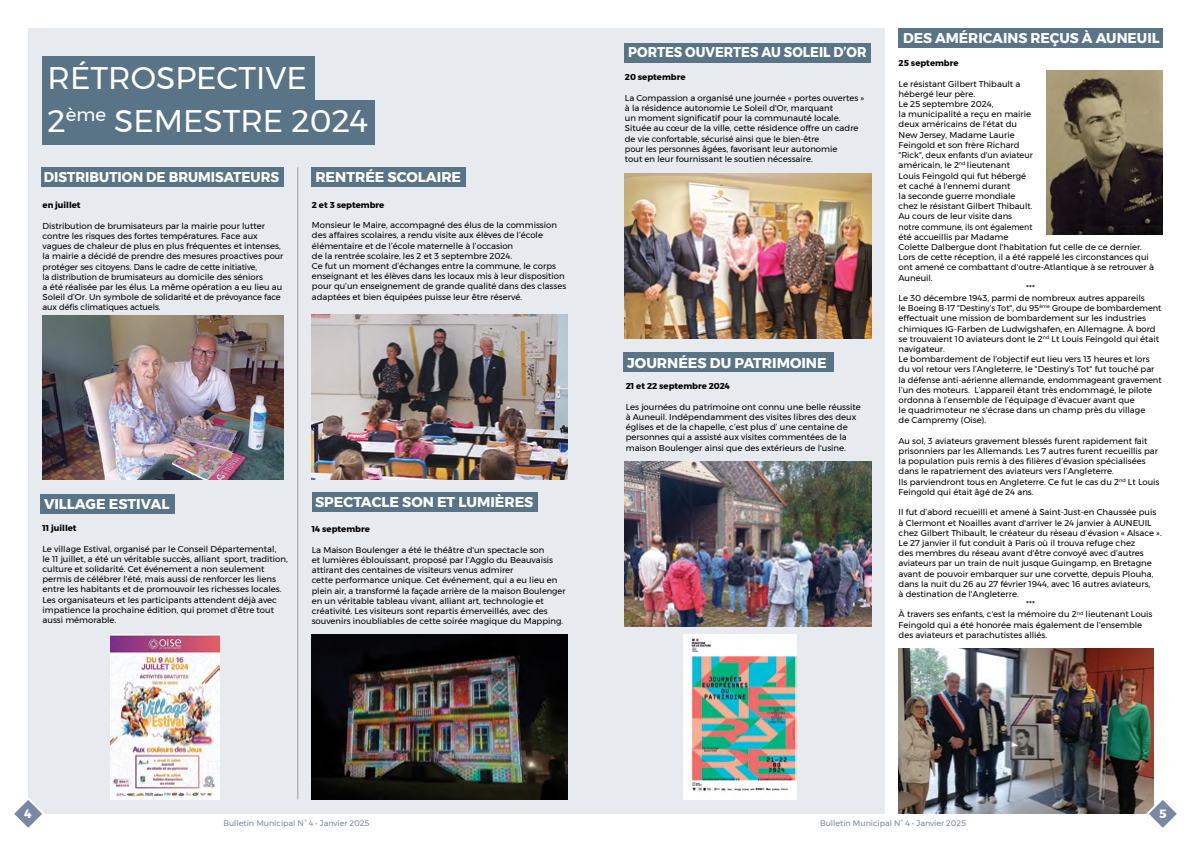
<style>
.page{position:relative;width:1191px;height:842px;background:#fff}
.page>*{position:absolute;margin:0;border:0;box-sizing:border-box;transform-origin:0 0}
.t1{font:31.2px/42.5px "Gontserrat";color:#fff}
.t2{font:700 14.2px "Gontserrat";color:#fff}
.t3{font:700 14.2px "Gontserrat";color:#fff;scale:.95 1}
.t4{font:700 14.2px "Gontserrat";color:#fff;scale:.92 1}
.t5{font:700 12px "Gontserrat";color:#fff}
.t6{font:8.5px/10.2px "Gontserrat";color:#000}
.t7{font:700 8.5px "Gontserrat";color:#000}
.t8{font:8.5px "Gontserrat";color:#000;scale:.96 1}
.t9{font:8.5px "Gontserrat";color:#000;scale:.92 1}
.t10{font:8px "Gontserrat";color:#7989a3}
</style>
<div class="page">
<div style="left:28px;top:28px;width:856px;height:786px;background:#e7eaef"></div>
<hr style="left:297px;top:167px;width:1px;height:632px;background:#a9b4c1">
<div style="left:43px;top:57px;width:272px;height:44px;background:#587486"></div>
<div style="left:43px;top:101px;width:332px;height:44px;background:#587486"></div>
<div style="left:41px;top:494px;width:134px;height:20px;background:#587486"></div>
<div style="left:312px;top:167px;width:154px;height:20px;background:#587486"></div>
<div style="left:312px;top:492px;width:225px;height:20px;background:#587486"></div>
<img style="left:312px;top:635px;width:255px;height:164px">
<div style="left:41px;top:167px;width:242px;height:20px;background:#587486"></div>
<img style="left:42px;top:315px;width:241px;height:165px">
<img style="left:625px;top:174px;width:246px;height:164px">
<div style="left:624px;top:43px;width:246px;height:19px;background:#587486"></div>
<div style="left:898px;top:28px;width:264px;height:20px;background:#587486"></div>
<img style="left:110px;top:635px;width:110px;height:164px">
<div style="left:624px;top:352px;width:210px;height:20px;background:#587486"></div>
<img style="left:625px;top:462px;width:246px;height:165px">
<img style="left:312px;top:315px;width:255px;height:164px">
<img style="left:898px;top:649px;width:255px;height:165px">
<img style="left:1046px;top:70px;width:116px;height:165px">
<img style="left:683px;top:635px;width:113px;height:164px">
<svg style="left:14px;top:797px;width:31px;height:31px"></svg>
<svg style="left:1144px;top:796px;width:33px;height:32px"></svg>
<h1 class="t1" style="left:48px;top:57px;width:322px">RÉTROSPECTIVE<br>2<sup>ème</sup> SEMESTRE 2024</h1>
<h2 class="t3" style="left:44px;top:166px;width:249px">DISTRIBUTION DE BRUMISATEURS</h2>
<p class="t7" style="left:43px;top:198px;width:40px">en juillet</p>
<p class="t6" style="left:43px;top:220px;width:242px">Distribution de brumisateurs par la mairie pour lutter contre les risques des fortes températures. Face aux vagues de chaleur de plus en plus fréquentes et intenses, la mairie a décidé de prendre des mesures proactives pour protéger ses citoyens. Dans le cadre de cette initiative,<br>la distribution de brumisateurs au domicile des séniors<br>a été réalisée par les élus. La même opération a eu lieu au Soleil d’Or. Un symbole de solidarité et de prévoyance face aux défis climatiques actuels.</p>
<h2 class="t2" style="left:315px;top:166px;width:147px">RENTRÉE SCOLAIRE</h2>
<p class="t7" style="left:312px;top:198px;width:74px">2 et 3 septembre</p>
<p class="t6" style="left:312px;top:220px;width:256px">Monsieur le Maire, accompagné des élus de la commission des affaires scolaires, a rendu visite aux élèves de l’école élémentaire et de l’école maternelle à l’occasion<br>de la rentrée scolaire, les 2 et 3 septembre 2024.<br>Ce fut un moment d’échanges entre la commune, le corps enseignant et les élèves dans les locaux mis à leur disposition pour qu’un enseignement de grande qualité dans des classes adaptées et bien équipées puisse leur être réservé.</p>
<h2 class="t2" style="left:44px;top:493px;width:127px">VILLAGE ESTIVAL</h2>
<p class="t7" style="left:43px;top:521px;width:36px">11 juillet</p>
<p class="t6" style="left:43px;top:543px;width:247px">Le village Estival, organisé par le Conseil Départemental,<br>le 11 juillet, a été un véritable succès, alliant sport, tradition, culture et solidarité. Cet événement a non seulement permis de célébrer l'été, mais aussi de renforcer les liens entre les habitants et de promouvoir les richesses locales.<br>Les organisateurs et les participants attendent déjà avec impatience la prochaine édition, qui promet d'être tout aussi mémorable.</p>
<h2 class="t2" style="left:315px;top:491px;width:220px">SPECTACLE SON ET LUMIÈRES</h2>
<p class="t7" style="left:312px;top:523px;width:60px">14 septembre</p>
<p class="t6" style="left:312px;top:545px;width:255px">La Maison Boulenger a été le théâtre d'un spectacle son<br>et lumières éblouissant, proposé par l’Agglo du Beauvaisis attirant des centaines de visiteurs venus admirer<br>cette performance unique. Cet événement, qui a eu lieu en plein air, a transformé la façade arrière de la maison Boulenger en un véritable tableau vivant, alliant art, technologie et créativité. Les visiteurs sont repartis émerveillés, avec des souvenirs inoubliables de cette soirée magique du Mapping.</p>
<h2 class="t4" style="left:628px;top:41px;width:260px">PORTES OUVERTES AU SOLEIL D’OR</h2>
<p class="t7" style="left:625px;top:71px;width:62px">20 septembre</p>
<p class="t6" style="left:625px;top:93px;width:241px">La Compassion a organisé une journée « portes ouvertes » à la résidence autonomie Le Soleil d'Or, marquant<br>un moment significatif pour la communauté locale.<br>Située au cœur de la ville, cette résidence offre un cadre de vie confortable, sécurisé ainsi que le bien-être<br>pour les personnes âgées, favorisant leur autonomie<br>tout en leur fournissant le soutien nécessaire.</p>
<h2 class="t2" style="left:627px;top:351px;width:201px">JOURNÉES DU PATRIMOINE</h2>
<p class="t7" style="left:626px;top:379px;width:106px">21 et 22 septembre 2024</p>
<p class="t6" style="left:626px;top:402px;width:236px">Les journées du patrimoine ont connu une belle réussite à Auneuil. Indépendamment des visites libres des deux églises et de la chapelle, c’est plus d’ une centaine de personnes qui a assisté aux visites commentées de la maison Boulenger ainsi que des extérieurs de l'usine.</p>
<h2 class="t2" style="left:903px;top:27px;width:258px">DES AMÉRICAINS REÇUS À AUNEUIL</h2>
<p class="t7" style="left:898px;top:56px;width:61px">25 septembre</p>
<p class="t6" style="left:898px;top:78px;width:123px">Le résistant Gilbert Thibault a</p>
<p class="t6" style="left:898px;top:89px;width:78px">hébergé leur père.</p>
<p class="t6" style="left:898px;top:99px;width:96px">Le 25 septembre 2024,</p>
<p class="t6" style="left:898px;top:109px;width:134px">la municipalité a reçu en mairie</p>
<p class="t6" style="left:898px;top:119px;width:120px">deux américains de l'état du</p>
<p class="t6" style="left:898px;top:129px;width:118px">New Jersey, Madame Laurie</p>
<p class="t6" style="left:898px;top:140px;width:123px">Feingold et son frère Richard</p>
<p class="t6" style="left:898px;top:150px;width:136px">"Rick", deux enfants d'un aviateur</p>
<p class="t6" style="left:898px;top:160px;width:113px">américain, le 2<sup>nd</sup> lieutenant</p>
<p class="t6" style="left:898px;top:170px;width:129px">Louis Feingold qui fut hébergé</p>
<p class="t6" style="left:898px;top:180px;width:113px">et caché à l'ennemi durant</p>
<p class="t6" style="left:898px;top:191px;width:118px">la seconde guerre mondiale</p>
<p class="t6" style="left:898px;top:201px;width:135px">chez le résistant Gilbert Thibault.</p>
<p class="t6" style="left:898px;top:211px;width:115px">Au cours de leur visite dans</p>
<p class="t9" style="left:898px;top:220px;width:147px">notre commune, ils ont également</p>
<p class="t6" style="left:898px;top:232px;width:111px">été accueillis par Madame</p>
<p class="t6" style="left:898px;top:242px;width:245px">Colette Dalbergue dont l'habitation fut celle de ce dernier.</p>
<p class="t6" style="left:898px;top:252px;width:252px">Lors de cette réception, il a été rappelé les circonstances qui</p>
<p class="t6" style="left:898px;top:262px;width:257px">ont amené ce combattant d'outre-Atlantique à se retrouver à</p>
<p class="t6" style="left:898px;top:272px;width:36px">Auneuil.</p>
<p class="t6" style="left:1026px;top:283px;width:10px">***</p>
<p class="t6" style="left:898px;top:293px;width:247px">Le 30 décembre 1943, parmi de nombreux autres appareils</p>
<p class="t8" style="left:898px;top:302px;width:275px">le Boeing B-17 "Destiny’s Tot", du 95<sup>ème</sup> Groupe de bombardement</p>
<p class="t6" style="left:898px;top:313px;width:249px">effectuait une mission de bombardement sur les industries</p>
<p class="t6" style="left:898px;top:323px;width:259px">chimiques IG-Farben de Ludwigshafen, en Allemagne. À bord</p>
<p class="t6" style="left:898px;top:334px;width:262px">se trouvaient 10 aviateurs dont le 2<sup>nd</sup> Lt Louis Feingold qui était</p>
<p class="t6" style="left:898px;top:344px;width:48px">navigateur.</p>
<p class="t6" style="left:898px;top:354px;width:253px">Le bombardement de l’objectif eut lieu vers 13 heures et lors</p>
<p class="t6" style="left:898px;top:364px;width:257px">du vol retour vers l’Angleterre, le "Destiny’s Tot" fut touché par</p>
<p class="t6" style="left:898px;top:374px;width:265px">la défense anti-aérienne allemande, endommageant gravement</p>
<p class="t6" style="left:898px;top:385px;width:255px">l’un des moteurs. L’appareil étant très endommagé, le pilote</p>
<p class="t6" style="left:898px;top:395px;width:238px">ordonna à l’ensemble de l’équipage d’évacuer avant que</p>
<p class="t6" style="left:898px;top:405px;width:248px">le quadrimoteur ne s'écrase dans un champ près du village</p>
<p class="t6" style="left:898px;top:415px;width:89px">de Campremy (Oise).</p>
<p class="t6" style="left:898px;top:436px;width:262px">Au sol, 3 aviateurs gravement blessés furent rapidement fait prisonniers par les Allemands. Les 7 autres furent recueillis par la population puis remis à des filières d’évasion spécialisées dans le rapatriement des aviateurs vers l’Angleterre.<br>Ils parviendront tous en Angleterre. Ce fut le cas du 2<sup>nd</sup> Lt Louis Feingold qui était âgé de 24 ans.</p>
<p class="t6" style="left:898px;top:507px;width:259px">Il fut d’abord recueilli et amené à Saint-Just-en Chaussée puis</p>
<p class="t6" style="left:898px;top:517px;width:255px">à Clermont et Noailles avant d'arriver le 24 janvier à AUNEUIL</p>
<p class="t6" style="left:898px;top:527px;width:265px">chez Gilbert Thibault, le créateur du réseau d’évasion « Alsace ».</p>
<p class="t6" style="left:898px;top:538px;width:238px">Le 27 janvier il fut conduit à Paris où il trouva refuge chez</p>
<p class="t6" style="left:898px;top:548px;width:247px">des membres du réseau avant d'être convoyé avec d’autres</p>
<p class="t6" style="left:898px;top:558px;width:255px">aviateurs par un train de nuit jusque Guingamp, en Bretagne</p>
<p class="t6" style="left:898px;top:568px;width:256px">avant de pouvoir embarquer sur une corvette, depuis Plouha,</p>
<p class="t6" style="left:898px;top:578px;width:253px">dans la nuit du 26 au 27 février 1944, avec 16 autres aviateurs,</p>
<p class="t6" style="left:898px;top:589px;width:122px">à destination de l'Angleterre.</p>
<p class="t6" style="left:1026px;top:599px;width:10px">***</p>
<p class="t6" style="left:898px;top:609px;width:255px">À travers ses enfants, c'est la mémoire du 2<sup>nd</sup> lieutenant Louis</p>
<p class="t6" style="left:898px;top:619px;width:245px">Feingold qui a été honorée mais également de l'ensemble</p>
<p class="t6" style="left:898px;top:629px;width:150px">des aviateurs et parachutistes alliés.</p>
<h3 class="t5" style="left:25px;top:804px;width:9px">4</h3>
<p class="t10" style="left:223px;top:817px;width:148px">Bulletin Municipal N° 4 • Janvier 2025</p>
<p class="t10" style="left:820px;top:817px;width:148px">Bulletin Municipal N° 4 • Janvier 2025</p>
<h3 class="t5" style="left:1159px;top:804px;width:9px">5</h3>
</div>
